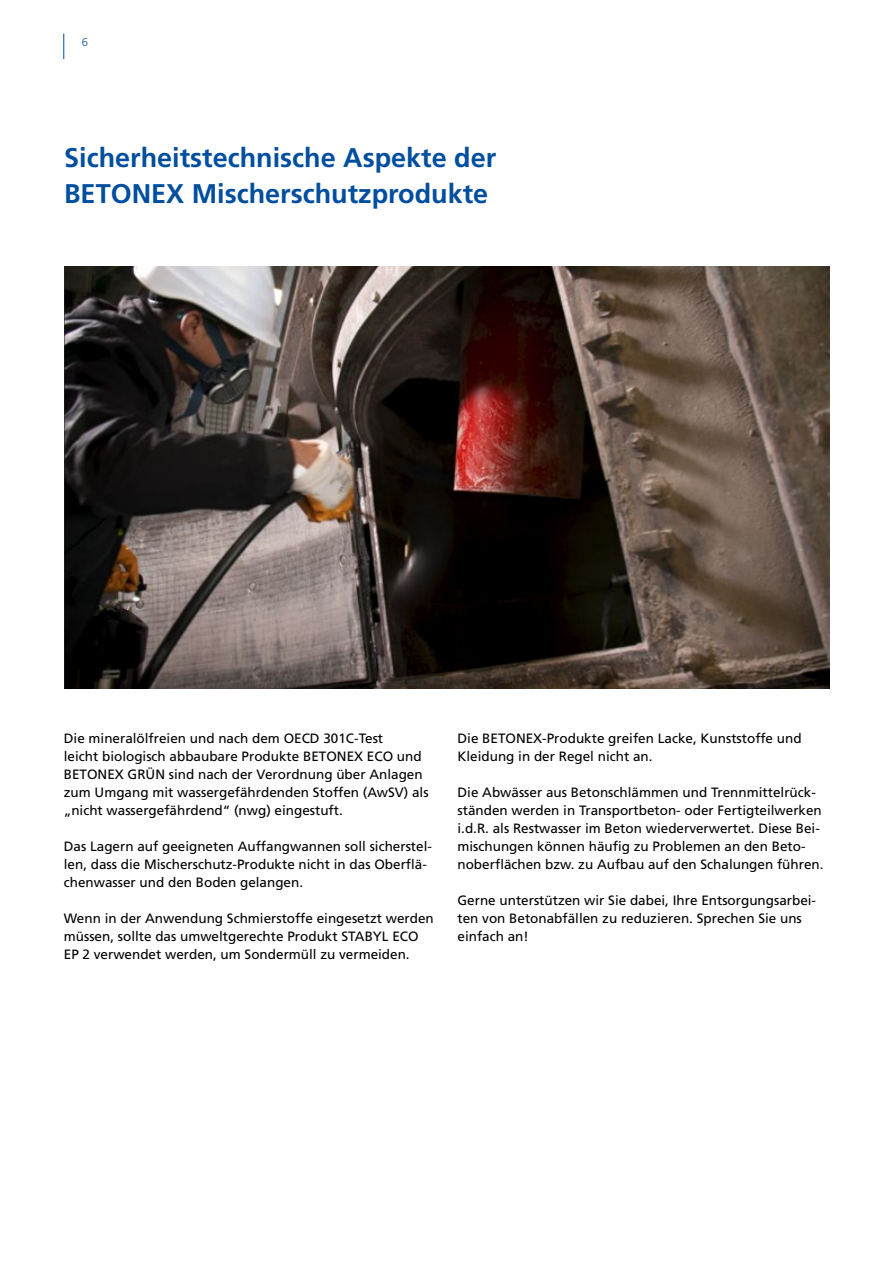
<style>
.page{position:relative;width:893px;height:1263px;background:#fff}
.page>*{position:absolute;margin:0;border:0;box-sizing:border-box;transform-origin:0 0}
.t1{font:700 27px/36px "Frutiger LT Std";color:#004e9e}
.t2{font:13.5px/18px "Frutiger LT Std";color:#000}
.t3{font:300 11.25px "Frutiger LT Std";color:#004e9e}
</style>
<div class="page">
<img style="left:64px;top:266px;width:765px;height:423px">
<svg style="left:63px;top:34px;width:1px;height:25px"></svg>
<p class="t3" style="left:82px;top:36px;width:8px">6</p>
<h1 class="t1" style="left:64px;top:140px;width:434px">Sicherheitstechnische Aspekte der<br>BETONEX Mischerschutzprodukte</h1>
<p class="t2" style="left:64px;top:729px;width:366px">Die mineralölfreien und nach dem OECD 301C-Test<br>leicht biologisch abbaubare Produkte BETONEX ECO und BETONEX GRÜN sind nach der Verordnung über Anlagen zum Umgang mit wassergefährdenden Stoffen (AwSV) als „nicht wassergefährdend“ (nwg) eingestuft.</p>
<p class="t2" style="left:64px;top:837px;width:370px">Das Lagern auf geeigneten Auffangwannen soll sicherstel&shy;len, dass die Mischerschutz-Produkte nicht in das Oberflä&shy;chenwasser und den Boden gelangen.</p>
<p class="t2" style="left:64px;top:909px;width:371px">Wenn in der Anwendung Schmierstoffe eingesetzt werden müssen, sollte das umweltgerechte Produkt STABYL ECO<br>EP 2 verwendet werden, um Sondermüll zu vermeiden.</p>
<p class="t2" style="left:457px;top:729px;width:346px">Die BETONEX-Produkte greifen Lacke, Kunststoffe und<br>Kleidung in der Regel nicht an.</p>
<p class="t2" style="left:457px;top:783px;width:368px">Die Abwässer aus Betonschlämmen und Trennmittelrück&shy;ständen werden in Transportbeton- oder Fertigteilwerken i.d.R. als Restwasser im Beton wiederverwertet. Diese Bei&shy;mischungen können häufig zu Problemen an den Beto&shy;noberflächen bzw. zu Aufbau auf den Schalungen führen.</p>
<p class="t2" style="left:457px;top:891px;width:360px">Gerne unterstützen wir Sie dabei, Ihre Entsorgungsarbei&shy;ten von Betonabfällen zu reduzieren. Sprechen Sie uns einfach an!</p>
</div>
